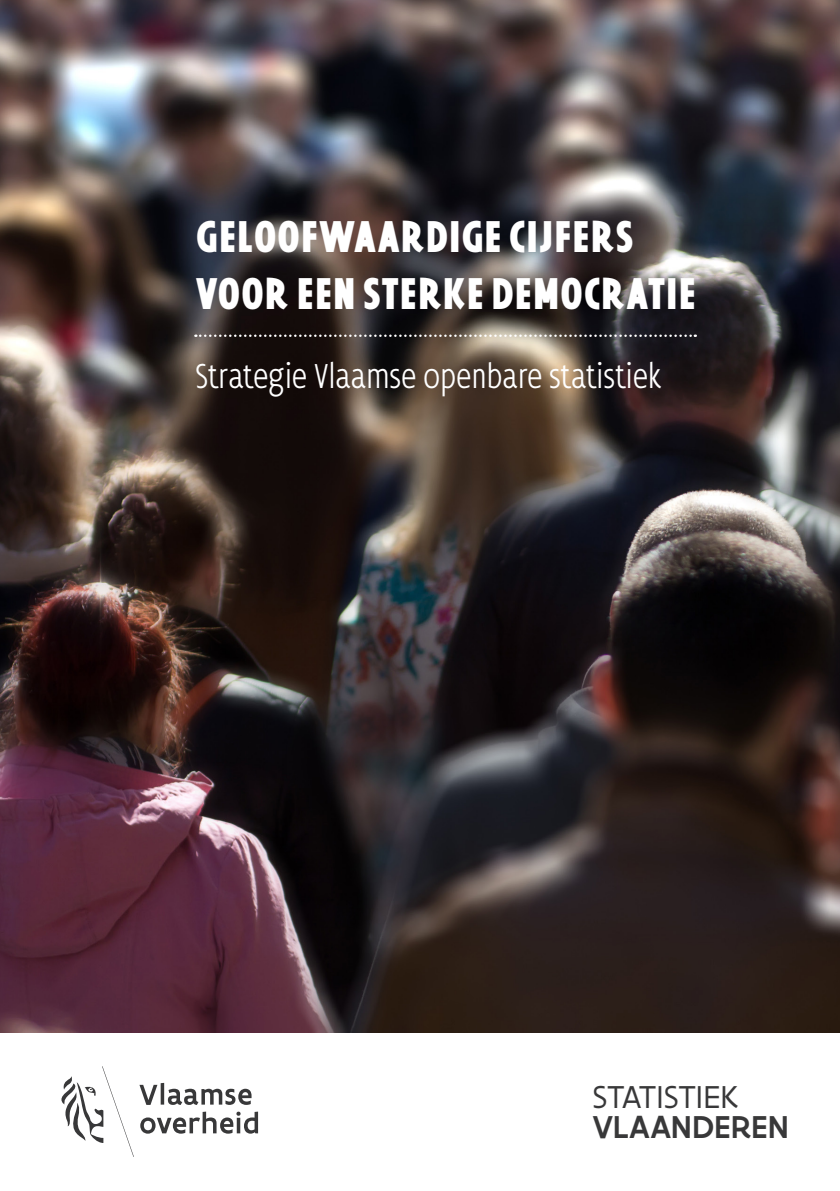
<style>
.page{position:relative;width:840px;height:1191px;background:#fff}
.page>*{position:absolute;margin:0;border:0;box-sizing:border-box;transform-origin:0 0}
.t1{font:700 condensed 48px "Flanders Art Sans";letter-spacing:-.005em;color:#fff}
.t2{font:300 condensed 37.2px "Flanders Art Sans";letter-spacing:-.005em;color:#fff}
.lopende_tekst{font:34px "Flanders Art Sans";letter-spacing:-.015em;color:#383839}
.lopende_tekst-2{font:500 34px "Flanders Art Sans";color:#383839}
</style>
<div class="page">
<img style="left:0;top:0;width:839px;height:1032px">
<svg style="left:61px;top:1066px;width:197px;height:91px"></svg>
<svg style="left:195px;top:334px;width:500px;height:3px"></svg>
<p class="t1" style="left:195px;top:209px;width:440px">GELOOFWAARDIGE CIJFERS</p>
<p class="t1" style="left:195px;top:267px;width:502px">VOOR EEN STERKE DEMOCRATIE</p>
<p class="t2" style="left:195px;top:356px;width:468px">Strategie Vlaamse openbare statistiek</p>
<p class="lopende_tekst" style="left:592px;top:1075px;width:147px">STATISTIEK</p>
<p class="lopende_tekst-2" style="left:592px;top:1105px;width:198px">VLAANDEREN</p>
</div>
